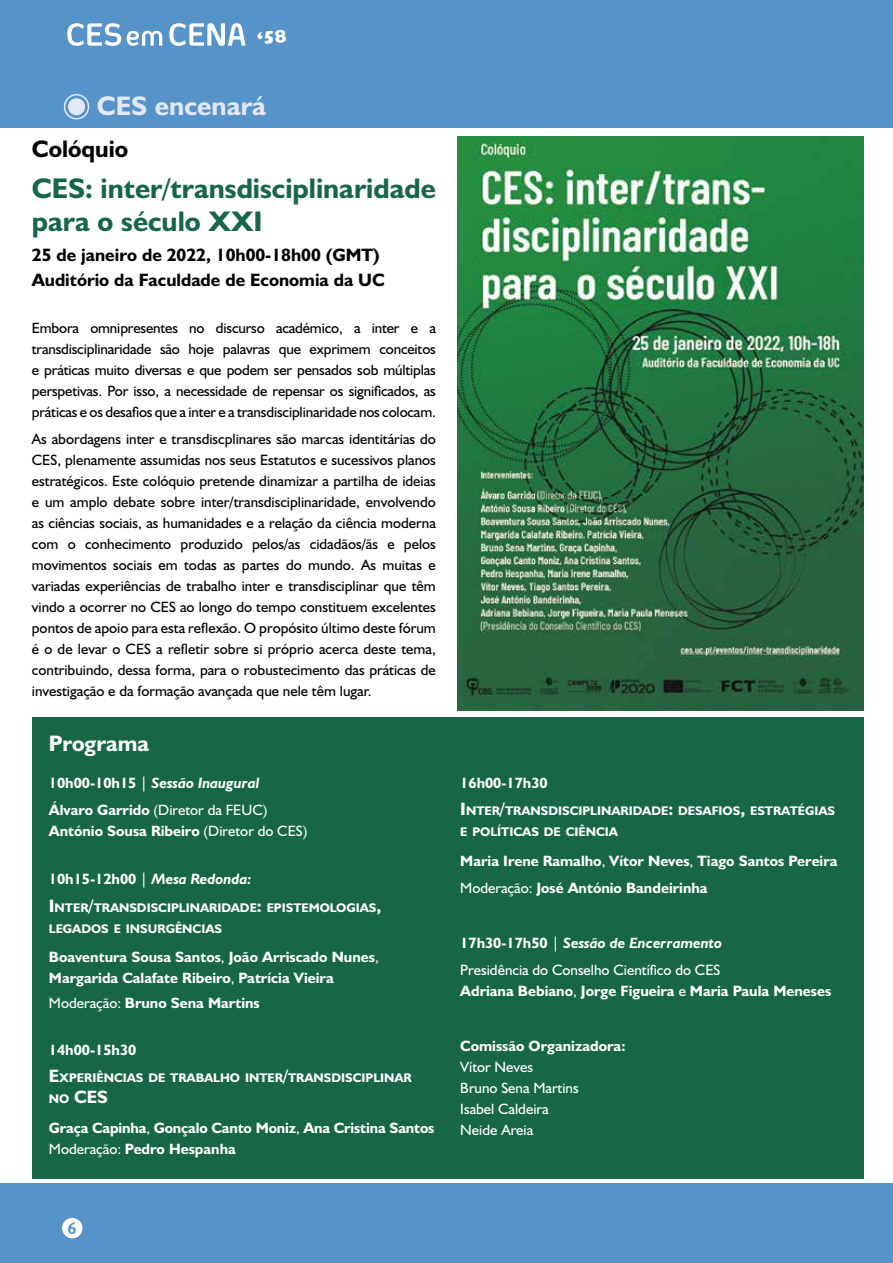
<style>
.page{position:relative;width:893px;height:1263px;background:#fff}
.page>*{position:absolute;margin:0;border:0;box-sizing:border-box;transform-origin:0 0}
.t1{font:700 28.5px/33px "Humanist 521 BT";color:#166647}
.t2{font:700 27px "Humanist 521 BT";color:#e2e8f5}
.t3{font:700 24px "Humanist 521 BT";color:#000}
.t4{font:700 22.5px "Humanist 521 BT";color:#fff}
.t5{font:700 18px/25.2px "Humanist 521 BT";color:#000}
.t6{font:700 18px "Humanist 521 BT";color:#fff}
.t7{font:15px/21px "Humanist 521 BT";letter-spacing:-.005em;color:#000;text-align:justify}
.t8{font:700 15px/27.3px "Humanist 521 BT";color:#fff}
.t9{font:15px/21px "Humanist 521 BT";color:#fff}
.t10{font:italic 700 15px "Humanist 521 BT";color:#fff}
.t11{font:700 12.6px/21px "Humanist 521 BT";color:#fff}
.s1{font-weight:400}
.s2{font-style:italic}
.s3{font-style:normal}
.s4{font-weight:400;font-style:normal}
.s5{font-size:18px}
.s6{font-size:12.6px}
.s7{font-weight:700}
.s8{font-weight:700;font-style:italic}
</style>
<div class="page">
<hr style="left:892px;top:126px;width:1px;height:1062px;background:#5693c9">
<div style="left:0;top:0;width:893px;height:128px;background:#5693c9"></div>
<div style="left:0;top:1183px;width:893px;height:80px;background:#5693c9"></div>
<svg style="left:62px;top:1218px;width:20px;height:20px"></svg>
<svg style="left:67px;top:23px;width:179px;height:23px"></svg>
<div style="left:69px;top:99px;width:15px;height:15px;background:#e2e8f5;border-radius:50%"></div>
<div style="left:68px;top:98px;width:17px;height:17px;border:2px solid #e2e8f5;border-radius:50%"></div>
<div style="left:64px;top:94px;width:25px;height:25px;border:2px solid #e2e8f5;border-radius:50%"></div>
<img style="left:457px;top:136px;width:406px;height:574px">
<div style="left:32px;top:717px;width:831px;height:462px;background:#166647"></div>
<h2 class="t2" style="left:97px;top:89px;width:171px">CES encenará</h2>
<h3 class="t3" style="left:32px;top:134px;width:98px">Colóquio</h3>
<h1 class="t1" style="left:32px;top:172px;width:405px">CES: inter/transdisciplinaridade para o século XXI</h1>
<p class="t5" style="left:32px;top:242px;width:354px">25 de janeiro de 2022, 10h00-18h00 (GMT)<br>Auditório da Faculdade de Economia da UC</p>
<p class="t7" style="left:32px;top:317px;width:405px">Embora omnipresentes no discurso académico, a inter e a transdisciplinaridade são hoje palavras que exprimem conceitos e práticas muito diversas e que podem ser pensados sob múltiplas perspetivas. Por isso, a necessidade de repensar os significados, as práticas e os desafios que a inter e a transdisciplinaridade nos colocam.</p>
<p class="t7" style="left:32px;top:428px;width:405px">As abordagens inter e transdiscplinares são marcas identitárias do CES, plenamente assumidas nos seus Estatutos e sucessivos planos estratégicos. Este colóquio pretende dinamizar a partilha de ideias e um amplo debate sobre inter/transdisciplinaridade, envolvendo as ciências sociais, as humanidades e a relação da ciência moderna com o conhecimento produzido pelos/as cidadãos/ãs e pelos movimentos sociais em todas as partes do mundo. As muitas e variadas experiências de trabalho inter e transdisciplinar que têm vindo a ocorrer no CES ao longo do tempo constituem excelentes pontos de apoio para esta reflexão. O propósito último deste fórum é o de levar o CES a refletir sobre si próprio acerca deste tema, contribuindo, dessa forma, para o robustecimento das práticas de investigação e da formação avançada que nele têm lugar.</p>
<h3 class="t4" style="left:49px;top:729px;width:102px">Programa</h3>
<p class="t8" style="left:49px;top:768px;width:220px">10h00-10h15 <span class="s1">|</span> <span class="s2">Sessão Inaugural<br></span>Álvaro Garrido <span class="s1">(Diretor da FEUC)</span></p>
<p class="t8" style="left:49px;top:817px;width:260px">António Sousa Ribeiro <span class="s1">(Diretor do CES)</span></p>
<p class="t10" style="left:49px;top:870px;width:204px"><span class="s3">10h15-12h00</span> <span class="s4">|</span> Mesa Redonda:</p>
<p class="t11" style="left:49px;top:897px;width:334px"><span class="s5">I</span>NTER<span class="s5">/</span>TRANSDISCIPLINARIDADE<span class="s5">:</span> EPISTEMOLOGIAS<span class="s5">,<br></span>LEGADOS E INSURGÊNCIAS</p>
<p class="t8" style="left:49px;top:946px;width:331px;line-height:21px">Boaventura Sousa Santos<span class="s1">,</span> João Arriscado Nunes<span class="s1">,<br></span>Margarida Calafate Ribeiro<span class="s1">,</span> Patrícia Vieira</p>
<p class="t8" style="left:49px;top:989px;width:212px"><span class="s1">Moderação:</span> Bruno Sena Martins</p>
<p class="t8" style="left:49px;top:1035px;width:89px">14h00-15h30</p>
<p class="t11" style="left:49px;top:1067px;width:364px"><span class="s5">E</span>XPERIÊNCIAS DE TRABALHO INTER<span class="s5">/</span>TRANSDISCIPLINAR</p>
<p class="t6" style="left:49px;top:1086px;width:38px"><span class="s6">NO</span> CES</p>
<p class="t8" style="left:49px;top:1117px;width:387px;line-height:21px">Graça Capinha<span class="s1">,</span> Gonçalo Canto Moniz<span class="s1">,</span> Ana Cristina Santos<br><span class="s1">Moderação:</span> Pedro Hespanha</p>
<p class="t8" style="left:460px;top:769px;width:89px">16h00-17h30</p>
<p class="t11" style="left:460px;top:800px;width:376px"><span class="s5">I</span>NTER<span class="s5">/</span>TRANSDISCIPLINARIDADE<span class="s5">:</span> DESAFIOS<span class="s5">,</span> ESTRATÉGIAS<br>E POLÍTICAS DE CIÊNCIA</p>
<p class="t8" style="left:460px;top:847px;width:379px">Maria Irene Ramalho<span class="s1">,</span> Vítor Neves<span class="s1">,</span> Tiago Santos Pereira<br><span class="s1">Moderação:</span> José António Bandeirinha</p>
<p class="t9" style="left:460px;top:929px;width:263px;line-height:27.3px"><span class="s7">17h30-17h50</span> | <span class="s8">Sessão de Encerramento<br></span>Presidência do Conselho Científico do CES</p>
<p class="t8" style="left:460px;top:977px;width:372px">Adriana Bebiano<span class="s1">,</span> Jorge Figueira <span class="s1">e</span> Maria Paula Meneses</p>
<p class="t8" style="left:460px;top:1032px;width:167px">Comissão Organizadora:</p>
<p class="t9" style="left:460px;top:1056px;width:120px">Vítor Neves<br>Bruno Sena Martins<br>Isabel Caldeira<br>Neide Areia</p>
</div>
